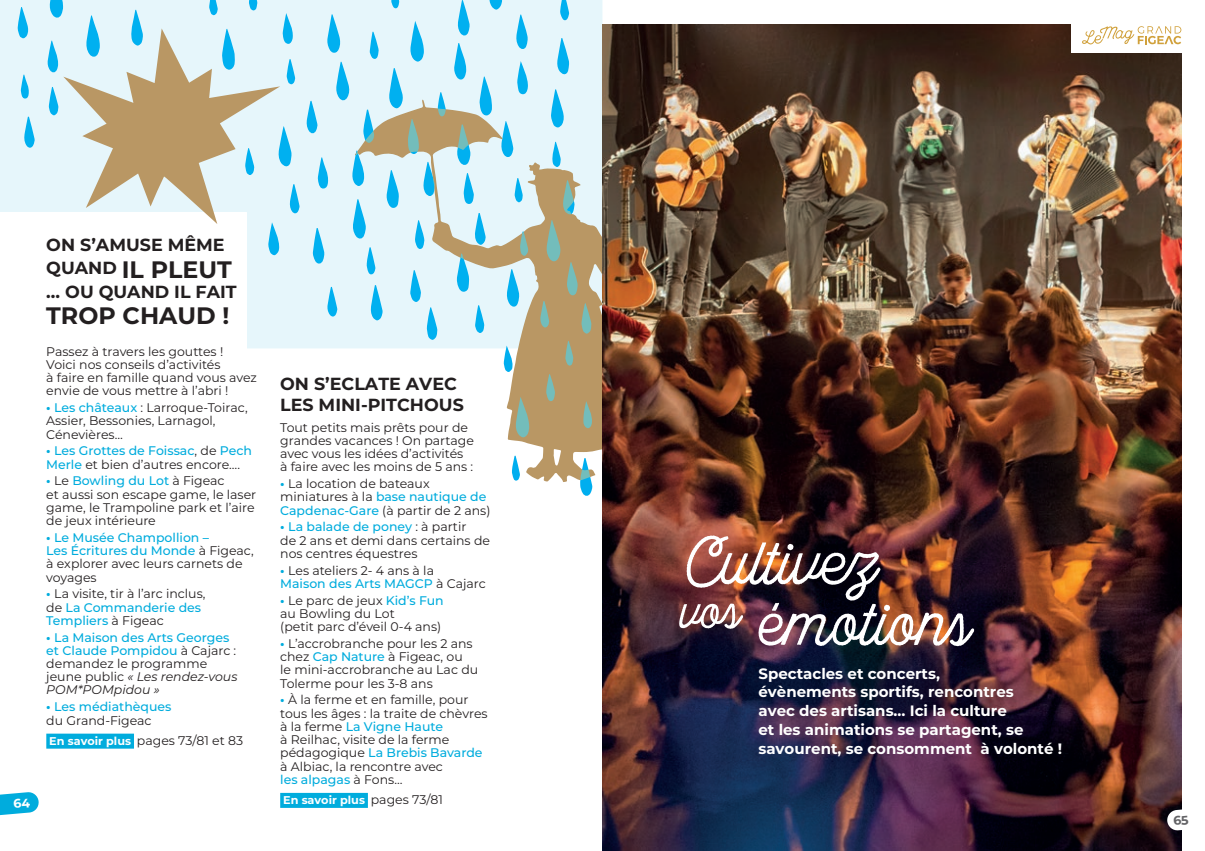
<style>
.page{position:relative;width:1205px;height:851px;background:#fff}
.page>*{position:absolute;margin:0;border:0;box-sizing:border-box;transform-origin:0 0}
.t1{font:65px "Local Brewery";color:#fff}
.t2{font:50px "Local Brewery";color:#fff}
.t3{font:700 23.75px "Montserrat";color:#231f20}
.t4{font:700 17.5px/21px "Montserrat";color:#231f20}
.t5{font:700 15px/18.8px "Montserrat";color:#fff}
.t6{font:12.5px/13.2px "Montserrat";color:#231f20}
.t7{font:500 12.5px/13.2px "Montserrat";color:#00acdd}
.t8{font:700 11.25px "Montserrat";color:#fff}
.s1{font-weight:700;color:#00acdd}
.s2{font-weight:500;color:#00acdd}
.s3{font-weight:700}
.s4{font-weight:400;color:#231f20}
.s5{font-weight:400;font-style:italic;color:#231f20}
.s6{font-weight:700;font-size:11.25px;color:#fff}
.s7{font-weight:400;font-size:12.5px;color:#231f20}
</style>
<div class="page">
<svg style="left:0;top:0;width:602px;height:348px;fill:#e6f6fb"></svg>
<svg style="left:355px;top:100px;width:247px;height:382px;fill:#e6f6fb"></svg>
<svg style="left:86px;top:15px;width:14px;height:13px"></svg>
<svg style="left:410px;top:21px;width:14px;height:41px"></svg>
<svg style="left:515px;top:396px;width:14px;height:41px"></svg>
<svg style="left:49px;top:0;width:14px;height:19px"></svg>
<svg style="left:389px;top:68px;width:14px;height:40px"></svg>
<svg style="left:457px;top:124px;width:14px;height:42px"></svg>
<svg style="left:280px;top:126px;width:12px;height:40px"></svg>
<svg style="left:352px;top:199px;width:14px;height:40px"></svg>
<svg style="left:479px;top:77px;width:13px;height:39px"></svg>
<svg style="left:336px;top:62px;width:14px;height:39px"></svg>
<svg style="left:551px;top:89px;width:13px;height:38px"></svg>
<svg style="left:327px;top:14px;width:14px;height:39px"></svg>
<svg style="left:456px;top:253px;width:13px;height:39px"></svg>
<svg style="left:489px;top:0;width:13px;height:10px"></svg>
<svg style="left:386px;top:170px;width:13px;height:38px"></svg>
<svg style="left:506px;top:269px;width:13px;height:39px"></svg>
<svg style="left:580px;top:458px;width:13px;height:38px"></svg>
<svg style="left:454px;top:43px;width:12px;height:37px"></svg>
<svg style="left:557px;top:38px;width:12px;height:37px"></svg>
<svg style="left:501px;top:121px;width:12px;height:37px"></svg>
<svg style="left:131px;top:10px;width:12px;height:18px"></svg>
<svg style="left:352px;top:151px;width:12px;height:35px"></svg>
<svg style="left:457px;top:0;width:13px;height:37px"></svg>
<svg style="left:371px;top:285px;width:12px;height:35px"></svg>
<svg style="left:313px;top:228px;width:12px;height:36px"></svg>
<svg style="left:408px;top:119px;width:11px;height:35px"></svg>
<svg style="left:516px;top:15px;width:12px;height:35px"></svg>
<svg style="left:423px;top:162px;width:12px;height:34px"></svg>
<svg style="left:363px;top:109px;width:11px;height:34px"></svg>
<svg style="left:517px;top:61px;width:11px;height:33px"></svg>
<svg style="left:268px;top:224px;width:11px;height:31px"></svg>
<svg style="left:427px;top:307px;width:10px;height:33px"></svg>
<svg style="left:306px;top:101px;width:12px;height:33px"></svg>
<svg style="left:410px;top:270px;width:11px;height:32px"></svg>
<svg style="left:475px;top:213px;width:11px;height:32px"></svg>
<svg style="left:47px;top:40px;width:11px;height:33px"></svg>
<svg style="left:17px;top:7px;width:12px;height:31px"></svg>
<svg style="left:318px;top:157px;width:11px;height:32px"></svg>
<svg style="left:24px;top:117px;width:11px;height:32px"></svg>
<svg style="left:463px;top:173px;width:11px;height:31px"></svg>
<svg style="left:282px;top:13px;width:11px;height:31px"></svg>
<svg style="left:327px;top:287px;width:10px;height:30px"></svg>
<svg style="left:290px;top:184px;width:10px;height:30px"></svg>
<svg style="left:49px;top:87px;width:10px;height:28px"></svg>
<svg style="left:415px;top:220px;width:10px;height:30px"></svg>
<svg style="left:475px;top:305px;width:9px;height:28px"></svg>
<svg style="left:370px;top:32px;width:9px;height:28px"></svg>
<svg style="left:560px;top:0;width:9px;height:21px"></svg>
<svg style="left:583px;top:401px;width:9px;height:27px"></svg>
<svg style="left:546px;top:374px;width:9px;height:28px"></svg>
<svg style="left:366px;top:247px;width:10px;height:28px"></svg>
<svg style="left:503px;top:345px;width:10px;height:27px"></svg>
<svg style="left:540px;top:180px;width:52px;height:154px;background:#b2a57f"></svg>
<svg style="left:209px;top:0;width:9px;height:15px"></svg>
<svg style="left:552px;top:142px;width:9px;height:25px"></svg>
<svg style="left:286px;top:59px;width:9px;height:25px"></svg>
<svg style="left:249px;top:0;width:9px;height:10px"></svg>
<svg style="left:512px;top:455px;width:8px;height:26px"></svg>
<svg style="left:520px;top:231px;width:8px;height:25px"></svg>
<svg style="left:514px;top:178px;width:9px;height:24px"></svg>
<svg style="left:565px;top:341px;width:8px;height:25px"></svg>
<svg style="left:391px;top:0;width:8px;height:9px"></svg>
<svg style="left:21px;top:75px;width:9px;height:24px"></svg>
<svg style="left:438px;top:92px;width:8px;height:25px"></svg>
<svg style="left:63px;top:28px;width:217px;height:196px;background:#d2d3c6"></svg>
<img style="left:602px;top:25px;width:579px;height:825px">
<div style="left:1071px;top:2px;width:134px;height:51px;background:#fff"></div>
<svg style="left:1082px;top:26px;width:99px;height:18px"></svg>
<div style="left:46px;top:733px;width:88px;height:15px;background:#00acdd"></div>
<div style="left:280px;top:792px;width:88px;height:15px;background:#00acdd"></div>
<svg style="left:1167px;top:804px;width:15px;height:26px"></svg>
<svg style="left:0;top:792px;width:39px;height:24px"></svg>
<h3 class="t4" style="left:46px;top:234px;width:180px">ON S’AMUSE MÊME</h3>
<h3 class="t3" style="left:46px;top:252px;width:187px"><sup>QUAND</sup> IL PLEUT</h3>
<h3 class="t4" style="left:46px;top:280px;width:192px">… OU QUAND IL FAIT</h3>
<h3 class="t3" style="left:46px;top:298px;width:184px">TROP CHAUD !</h3>
<p class="t6" style="left:46px;top:344px;width:212px">Passez à travers les gouttes !<br>Voici nos conseils d’activités<br>à faire en famille quand vous avez envie de vous mettre à l’abri !</p>
<p class="t6" style="left:46px;top:400px;width:203px"><span class="s1">•</span> <span class="s2">Les châteaux</span> : Larroque-Toirac,<br>Assier, Bessonies, Larnagol,<br>Cénevières…</p>
<p class="t7" style="left:46px;top:443px;width:207px"><span class="s3">•</span> Les Grottes de Foissac<span class="s4">, de</span> Pech<br>Merle <span class="s4">et bien d’autres encore….</span></p>
<p class="t6" style="left:46px;top:473px;width:211px"><span class="s1">•</span> Le <span class="s2">Bowling du Lot</span> à Figeac<br>et aussi son escape game, le laser game, le Trampoline park et l’aire de jeux intérieure</p>
<p class="t6" style="left:46px;top:530px;width:209px"><span class="s1">•</span> <span class="s2">Le Musée Champollion –<br>Les Écritures du Monde</span> à Figeac, à explorer avec leurs carnets de voyages</p>
<p class="t6" style="left:46px;top:586px;width:161px"><span class="s1">•</span> La visite, tir à l’arc inclus, de <span class="s2">La Commanderie des<br>Templiers</span> à Figeac</p>
<p class="t7" style="left:46px;top:630px;width:193px"><span class="s3">•</span> La Maison des Arts Georges et Claude Pompidou <span class="s4">à Cajarc : demandez le programme jeune public</span> <span class="s5">« Les rendez-vous<br>POM*POMpidou »</span></p>
<p class="t7" style="left:46px;top:699px;width:127px"><span class="s3">•</span> Les médiathèques <span class="s4">du Grand-Figeac</span></p>
<p class="t6" style="left:49px;top:733px;width:195px"><span class="s6">En savoir plus</span> pages 73/81 et 83</p>
<h3 class="t4" style="left:280px;top:372px;width:185px">ON S’ECLATE AVEC<br>LES MINI-PITCHOUS</h3>
<p class="t6" style="left:280px;top:420px;width:195px">Tout petits mais prêts pour de grandes vacances ! On partage avec vous les idées d’activités<br>à faire avec les moins de 5 ans :</p>
<p class="t6" style="left:280px;top:476px;width:212px"><span class="s1">•</span> La location de bateaux miniatures à la <span class="s2">base nautique de<br>Capdenac-Gare</span> (à partir de 2 ans)</p>
<p class="t6" style="left:280px;top:519px;width:211px"><span class="s1">•</span> <span class="s2">La balade de poney</span> : à partir<br>de 2 ans et demi dans certains de nos centres équestres</p>
<p class="t6" style="left:280px;top:563px;width:207px"><span class="s1">•</span> Les ateliers 2- 4 ans à la<br><span class="s2">Maison des Arts MAGCP</span> à Cajarc</p>
<p class="t6" style="left:280px;top:593px;width:165px"><span class="s1">•</span> Le parc de jeux <span class="s2">Kid’s Fun </span>au Bowling du Lot<br>(petit parc d’éveil 0-4 ans)</p>
<p class="t6" style="left:280px;top:636px;width:199px"><span class="s1">•</span> L’accrobranche pour les 2 ans chez <span class="s2">Cap Nature</span> à Figeac, ou<br>le mini-accrobranche au Lac du<br>Tolerme pour les 3-8 ans</p>
<p class="t6" style="left:280px;top:692px;width:209px"><span class="s1">•</span> À la ferme et en famille, pour tous les âges : la traite de chèvres à la ferme <span class="s2">La Vigne Haute<br></span>à Reilhac, visite de la ferme pédagogique <span class="s2">La Brebis Bavarde </span>à Albiac, la rencontre avec<br><span class="s2">les alpagas</span> à Fons…</p>
<p class="t8" style="left:283px;top:791px;width:161px">En savoir plus <span class="s7">pages 73/81</span></p>
<h1 class="t1" style="left:688px;top:523px;width:190px">Cultivez</h1>
<h2 class="t2" style="left:680px;top:581px;width:62px">vos</h2>
<h1 class="t1" style="left:758px;top:584px;width:214px">émotions</h1>
<p class="t5" style="left:758px;top:663px;width:305px">Spectacles et concerts,<br>évènements sportifs, rencontres<br>avec des artisans… Ici la culture<br>et les animations se partagent, se savourent, se consomment à volonté !</p>
</div>
